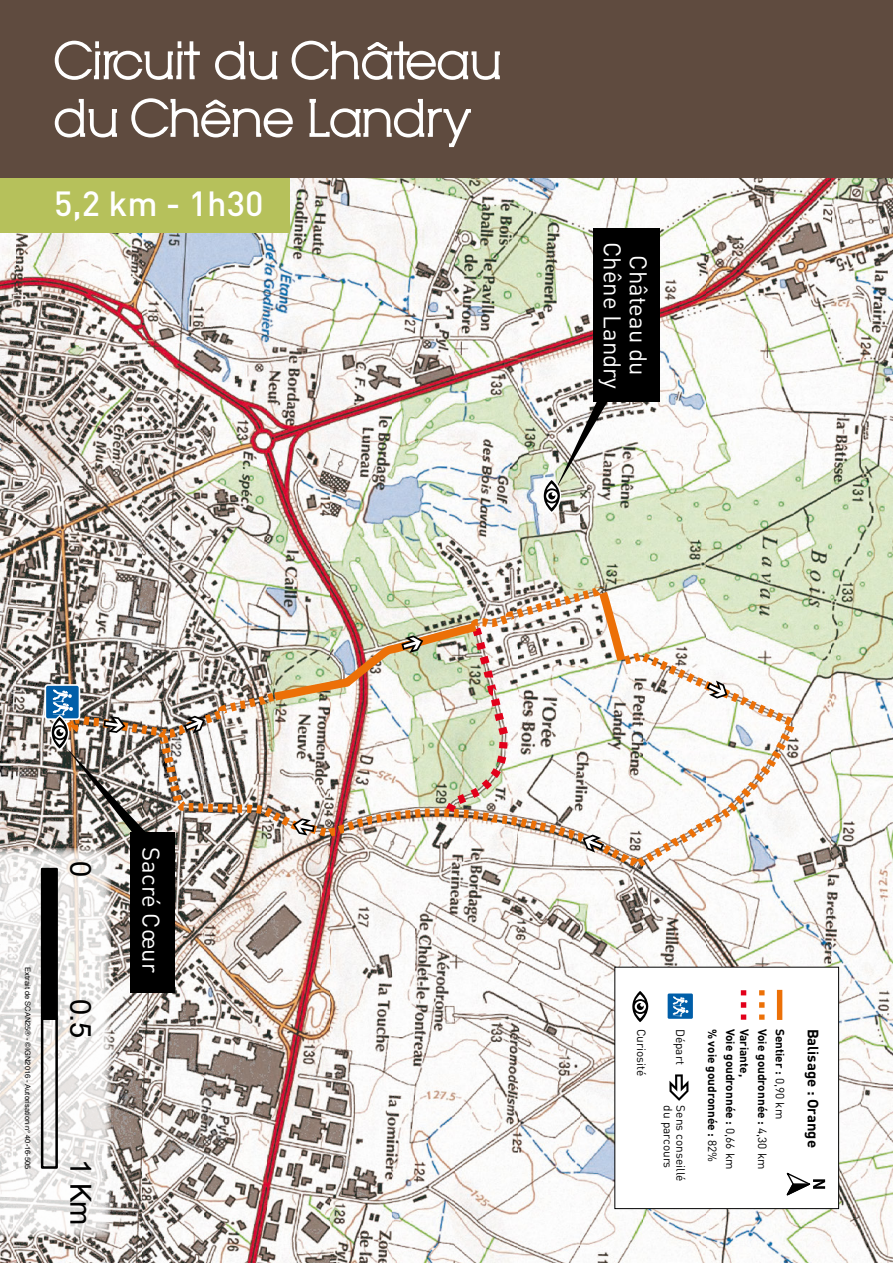
<style>
.page{position:relative;width:893px;height:1263px;background:#fff}
.page>*{position:absolute;margin:0;border:0;box-sizing:border-box;transform-origin:0 0}
.t1{font:500 34.5px "DIN";color:#fff}
.t2{font:28.95px "Arial";color:#000}
.t3{font:24px/26px "DIN";color:#fff;text-align:center}
.t4{font:700 14.85px "DIN";color:#000}
.t5{font:700 11.85px "DIN";color:#000}
.t6{font:11.85px "DIN";color:#000}
.t7{font:7.5px "Helvetica";color:#000}
.s1{font-weight:400}
</style>
<div class="page">
<img style="left:0;top:177px;width:893px;height:1086px">
<svg style="left:44px;top:684px;width:36px;height:36px"></svg>
<div style="left:46px;top:686px;width:33px;height:32px;background:#005ea8;border-radius:2px"></div>
<svg style="left:50px;top:715px;width:19px;height:35px"></svg>
<div style="left:593px;top:228px;width:66px;height:173px;background:#000"></div>
<div style="left:130px;top:832px;width:45px;height:160px;background:#000"></div>
<img style="left:52px;top:580px;width:750px;height:295px">
<svg style="left:542px;top:478px;width:19px;height:36px"></svg>
<svg style="left:544px;top:376px;width:73px;height:136px"></svg>
<div style="left:615px;top:967px;width:224px;height:241px;background:#fff"></div>
<div style="left:614px;top:967px;width:225px;height:242px;border:1px solid #000"></div>
<svg style="left:786px;top:1172px;width:39px;height:24px"></svg>
<div style="left:777px;top:990px;width:5px;height:30px;background:#ec7007"></div>
<svg style="left:666px;top:992px;width:28px;height:28px"></svg>
<div style="left:668px;top:993px;width:25px;height:26px;background:#005ea8"></div>
<svg style="left:673px;top:996px;width:16px;height:21px"></svg>
<svg style="left:669px;top:1074px;width:19px;height:27px"></svg>
<svg style="left:632px;top:991px;width:16px;height:31px"></svg>
<svg style="left:759px;top:990px;width:6px;height:5px"></svg>
<svg style="left:759px;top:1002px;width:6px;height:6px"></svg>
<svg style="left:759px;top:1014px;width:6px;height:6px"></svg>
<svg style="left:741px;top:990px;width:5px;height:5px"></svg>
<svg style="left:741px;top:1002px;width:5px;height:6px"></svg>
<svg style="left:741px;top:1014px;width:5px;height:6px"></svg>
<div style="left:0;top:171px;width:289px;height:61px;background:#b6c15b"></div>
<div style="left:0;top:0;width:893px;height:177px;background:#5f4b3f"></div>
<svg style="left:54px;top:40px;width:146px;height:40px"></svg>
<svg style="left:215px;top:41px;width:63px;height:39px"></svg>
<svg style="left:291px;top:40px;width:209px;height:40px"></svg>
<svg style="left:54px;top:98px;width:63px;height:40px"></svg>
<svg style="left:131px;top:98px;width:162px;height:40px"></svg>
<svg style="left:309px;top:98px;width:162px;height:50px"></svg>
<svg style="left:0;top:848px;width:111px;height:389px"></svg>
<div style="left:42px;top:869px;width:15px;height:149px;background:#000"></div>
<div style="left:41px;top:868px;width:17px;height:152px;border:3px solid #000"></div>
<div style="left:41px;top:1017px;width:17px;height:152px;border:3px solid #000"></div>
<h1 class="t1" style="left:54px;top:182px;width:211px">5,2 km - 1h30</h1>
<p class="t7" style="left:34px;top:967px;width:204px;rotate:90deg">Extrait de SCAN25® - ©IGN2016 - Autorisation n° 40-16-505</p>
<h2 class="t2" style="left:100px;top:861px;width:18px;rotate:90deg">0</h2>
<h2 class="t2" style="left:100px;top:999px;width:41px;rotate:90deg">0.5</h2>
<h2 class="t2" style="left:100px;top:1159px;width:68px;rotate:90deg">1Km</h2>
<h3 class="t3" style="left:165px;top:847px;width:127px;rotate:90deg">Sacré Cœur</h3>
<h3 class="t3" style="left:652px;top:242px;width:149px;rotate:90deg">Château du<br>Chêne Landry</h3>
<p class="t6" style="left:649px;top:1029px;width:49px;rotate:90deg">Curiosité</p>
<p class="t6" style="left:688px;top:1028px;width:37px;rotate:90deg">Départ</p>
<p class="t6" style="left:676px;top:1105px;width:64px;rotate:90deg">du parcours</p>
<p class="t6" style="left:688px;top:1105px;width:77px;rotate:90deg">Sens conseillé</p>
<p class="t5" style="left:738px;top:1028px;width:142px;rotate:90deg">Voie goudronnée : <span class="s1">0,66 km</span></p>
<p class="t5" style="left:752px;top:1028px;width:50px;rotate:90deg">Variante,</p>
<p class="t5" style="left:770px;top:1028px;width:142px;rotate:90deg">Voie goudronnée : <span class="s1">4,30 km</span></p>
<p class="t5" style="left:788px;top:1028px;width:92px;rotate:90deg">Sentier : <span class="s1">0,90 km</span></p>
<p class="t4" style="left:823px;top:1028px;width:121px;rotate:90deg">Balisage : Orange</p>
<p class="t5" style="left:720px;top:1028px;width:135px;rotate:90deg">% voie goudronnée : <span class="s1">82%</span></p>
</div>
